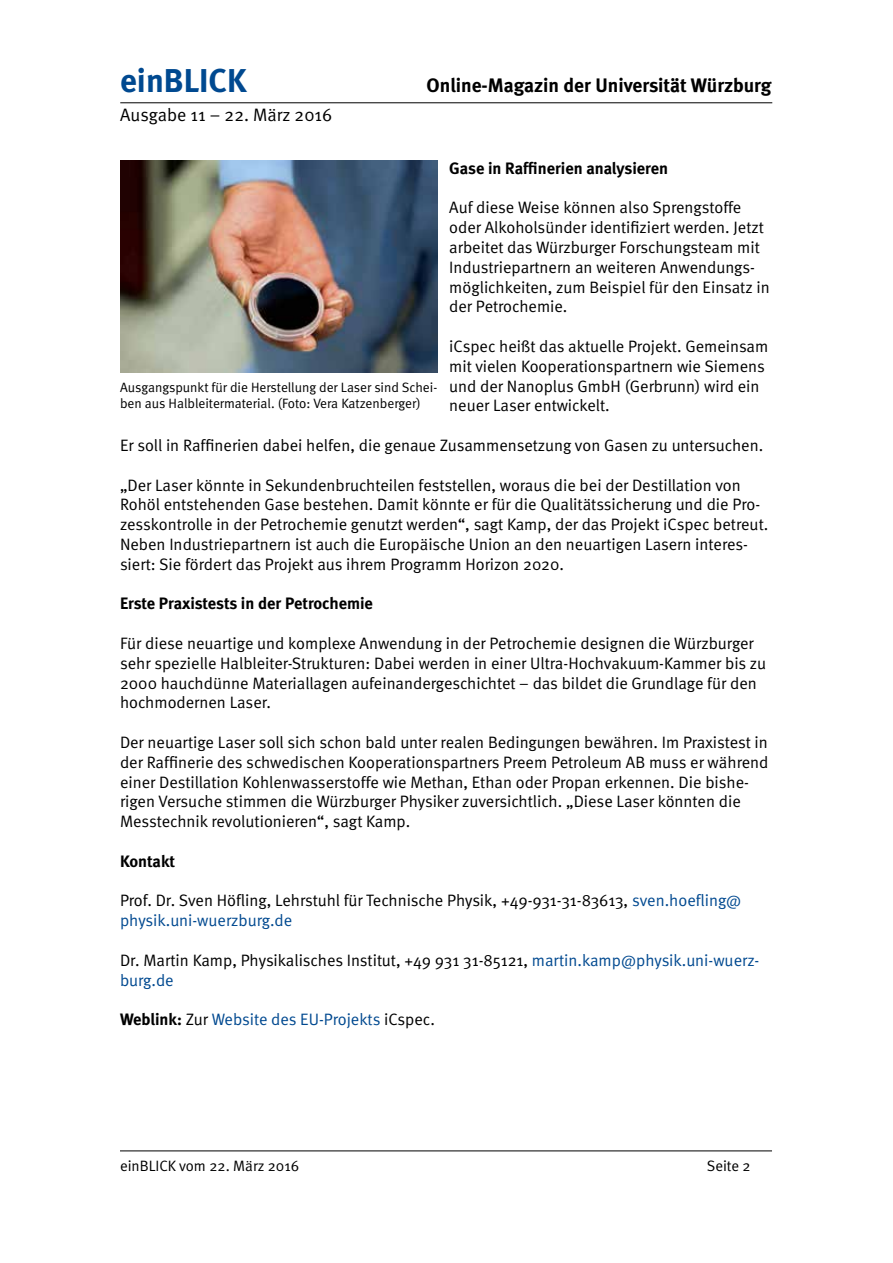
<style>
.page{position:relative;width:893px;height:1263px;background:#fff}
.page>*{position:absolute;margin:0;border:0;box-sizing:border-box;transform-origin:0 0}
.t1{font:700 33px "Meta";color:#004990}
.t2{font:700 19.5px "Meta";color:#000}
.t3{font:18px "Meta Normal";color:#000}
.t4{font:16.5px/19.8px "Meta Normal";color:#000}
.t5{font:700 16.5px "Meta";color:#000}
.t6{font:16.5px "Meta Normal";color:#004990}
.t7{font:15px "Meta Normal";color:#000}
.t8{font:13.5px/16.2px "Meta Normal";color:#000}
.s1{color:#004990}
.s2{font-family:"Meta";font-weight:700;color:#000}
.s3{color:#000}
</style>
<div class="page">
<hr style="left:120px;top:102px;width:652px;height:1px;background:#000">
<hr style="left:120px;top:1150px;width:652px;height:1px;background:#000">
<img style="left:120px;top:161px;width:317px;height:211px">
<h1 class="t1" style="left:120px;top:61px;width:128px">einBLICK</h1>
<p class="t2" style="left:427px;top:74px;width:346px">Online-Magazin der Universität Würzburg</p>
<p class="t3" style="left:120px;top:105px;width:214px">Ausgabe 11 – 22. März 2016</p>
<p class="t5" style="left:449px;top:158px;width:220px">Gase in Raffinerien analysieren</p>
<p class="t4" style="left:449px;top:197px;width:322px">Auf diese Weise können also Sprengstoffe oder Alkoholsünder identifiziert werden. Jetzt arbeitet das Würzburger Forschungsteam mit Industriepartnern an weiteren Anwendungs&shy;möglichkeiten, zum Beispiel für den Einsatz in der Petrochemie.</p>
<p class="t4" style="left:449px;top:336px;width:321px">iCspec heißt das aktuelle Projekt. Gemeinsam mit vielen Kooperationspartnern wie Siemens und der Nanoplus GmbH (Gerbrunn) wird ein neuer Laser entwickelt.</p>
<p class="t4" style="left:120px;top:435px;width:645px">Er soll in Raffinerien dabei helfen, die genaue Zusammensetzung von Gasen zu untersuchen.</p>
<p class="t4" style="left:120px;top:475px;width:650px">„Der Laser könnte in Sekundenbruchteilen feststellen, woraus die bei der Destillation von Rohöl entstehenden Gase bestehen. Damit könnte er für die Qualitätssicherung und die Pro&shy;zesskontrolle in der Petrochemie genutzt werden“, sagt Kamp, der das Projekt iCspec betreut.<br>Neben Industriepartnern ist auch die Europäische Union an den neuartigen Lasern interes&shy;siert: Sie fördert das Projekt aus ihrem Programm Horizon 2020.</p>
<p class="t5" style="left:120px;top:594px;width:254px">Erste Praxistests in der Petrochemie</p>
<p class="t4" style="left:120px;top:633px;width:648px">Für diese neuartige und komplexe Anwendung in der Petrochemie designen die Würzburger sehr spezielle Halbleiter-Strukturen: Dabei werden in einer Ultra-Hochvakuum-Kammer bis zu 2000 hauchdünne Materiallagen aufeinandergeschichtet – das bildet die Grundlage für den hochmodernen Laser.</p>
<p class="t4" style="left:120px;top:732px;width:650px">Der neuartige Laser soll sich schon bald unter realen Bedingungen bewähren. Im Praxistest in der Raffinerie des schwedischen Kooperationspartners Preem Petroleum AB muss er während einer Destillation Kohlenwasserstoffe wie Methan, Ethan oder Propan erkennen. Die bishe&shy;rigen Versuche stimmen die Würzburger Physiker zuversichtlich. „Diese Laser könnten die Messtechnik revolutionieren“, sagt Kamp.</p>
<p class="t5" style="left:120px;top:851px;width:57px">Kontakt</p>
<p class="t4" style="left:120px;top:890px;width:623px">Prof. Dr. Sven Höfling, Lehrstuhl für Technische Physik, +49-931-31-83613, <span class="s1">sven.hoefling@ physik.uni-wuerzburg.de</span></p>
<p class="t4" style="left:120px;top:950px;width:641px">Dr. Martin Kamp, Physikalisches Institut, +49 931 31-85121, <span class="s1">martin.kamp@physik.uni-wuerz&shy;burg.de</span></p>
<p class="t6" style="left:120px;top:1010px;width:316px"><span class="s2">Weblink:</span> <span class="s3">Zur</span> Website des EU-Projekts <span class="s3">iCspec.</span></p>
<p class="t8" style="left:120px;top:379px;width:319px">Ausgangspunkt für die Herstellung der Laser sind Schei&shy;ben aus Halbleitermaterial. (Foto: Vera Katzenberger)</p>
<p class="t7" style="left:120px;top:1157px;width:181px">einBLICK vom 22. März 2016</p>
<p class="t7" style="left:707px;top:1157px;width:45px">Seite 2</p>
</div>
